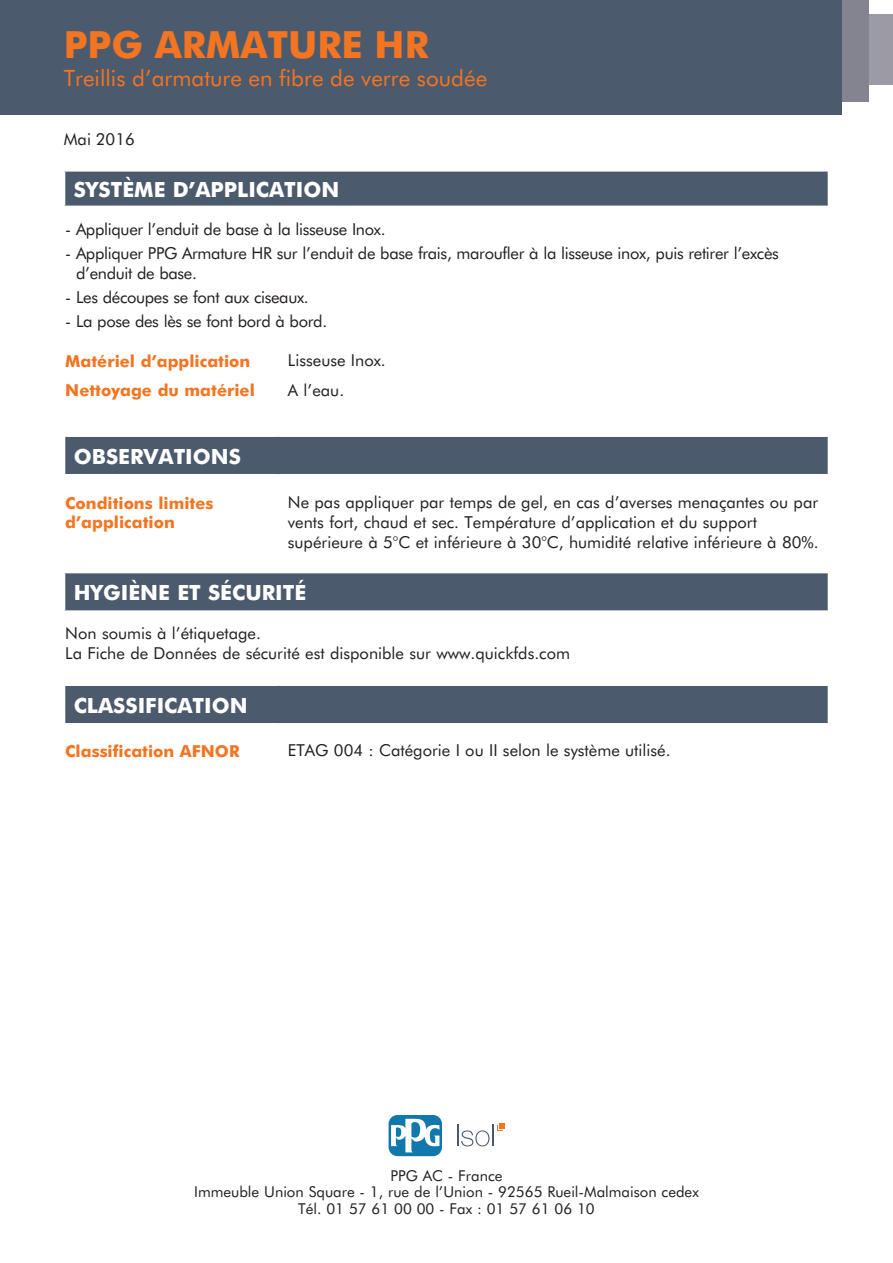
<style>
.page{position:relative;width:893px;height:1263px;background:#fff}
.page>*{position:absolute;margin:0;border:0;box-sizing:border-box;transform-origin:0 0}
.MDP-MDP-NomProduit{font:700 37.5px "Futura BT";color:#f47521}
.MDP-MDP-NomProduit-2{font:22.5px "Futura BT";color:#f47521}
.t1{font:700 21px "Futura BT";color:#fff}
.MDP-MDP-NomProduit-3{font:16.5px/19.8px "Futura BT";color:#231f20}
.MDP-MDP-NomProduit-4{font:16.5px/19.8px "Futura BT";letter-spacing:-.02em;color:#231f20}
.t2{font:700 16.5px/19.8px "Futura BT";color:#f47521}
.t3{font:15px "Futura BT";color:#231f20}
</style>
<div class="page">
<div style="left:65px;top:171px;width:763px;height:35px;background:#4c5a6d"></div>
<hr style="left:64px;top:170px;width:765px;height:2px;background:#fff">
<div style="left:65px;top:685px;width:763px;height:39px;background:#4c5a6d"></div>
<hr style="left:64px;top:684px;width:215px;height:2px;background:#fff">
<hr style="left:279px;top:684px;width:550px;height:2px;background:#fff">
<hr style="left:64px;top:723px;width:215px;height:1px;background:#fff">
<hr style="left:279px;top:723px;width:550px;height:1px;background:#fff">
<div style="left:65px;top:436px;width:763px;height:39px;background:#4c5a6d"></div>
<hr style="left:64px;top:435px;width:215px;height:2px;background:#fff">
<hr style="left:279px;top:435px;width:550px;height:2px;background:#fff">
<hr style="left:64px;top:474px;width:215px;height:1px;background:#fff">
<hr style="left:279px;top:474px;width:550px;height:1px;background:#fff">
<div style="left:65px;top:573px;width:763px;height:38px;background:#4c5a6d"></div>
<hr style="left:64px;top:610px;width:765px;height:2px;background:#fff">
<div style="left:389px;top:1115px;width:53px;height:41px;background:#1078aa;border-radius:9px"></div>
<svg style="left:391px;top:1118px;width:48px;height:34px"></svg>
<hr style="left:492px;top:1125px;width:2px;height:21px;background:#4b596c">
<svg style="left:457px;top:1125px;width:32px;height:21px"></svg>
<svg style="left:497px;top:1123px;width:7px;height:7px"></svg>
<div style="left:126px;top:15px;width:767px;height:70px;background:#9c9aa5"></div>
<div style="left:126px;top:0;width:742px;height:102px;background:#848491"></div>
<div style="left:0;top:0;width:841px;height:115px;background:#4c5a6d"></div>
<p class="MDP-MDP-NomProduit" style="left:64px;top:22px;width:366px">PPG ARMATURE HR</p>
<p class="MDP-MDP-NomProduit-2" style="left:64px;top:65px;width:425px">Treillis d’armature en fibre de verre soudée</p>
<p class="MDP-MDP-NomProduit-3" style="left:64px;top:129px;width:73px">Mai 2016</p>
<p class="t1" style="left:74px;top:177px;width:267px">SYSTÈME D’APPLICATION</p>
<p class="MDP-MDP-NomProduit-4" style="left:65px;top:219px;width:322px">- Appliquer l’enduit de base à la lisseuse Inox.</p>
<p class="MDP-MDP-NomProduit-4" style="left:76px;top:243px;width:704px;text-indent:-11px">- Appliquer PPG Armature HR sur l’enduit de base frais, maroufler à la lisseuse inox, puis retirer l’excès d’enduit de base.</p>
<p class="MDP-MDP-NomProduit-4" style="left:65px;top:287px;width:245px">- Les découpes se font aux ciseaux.</p>
<p class="MDP-MDP-NomProduit-4" style="left:65px;top:311px;width:263px">- La pose des lès se font bord à bord.</p>
<p class="t2" style="left:65px;top:351px;width:187px">Matériel d’application</p>
<p class="MDP-MDP-NomProduit-3" style="left:288px;top:350px;width:99px">Lisseuse Inox.</p>
<p class="t2" style="left:65px;top:380px;width:191px">Nettoyage du matériel</p>
<p class="MDP-MDP-NomProduit-3" style="left:288px;top:380px;width:58px">A l’eau.</p>
<p class="t1" style="left:74px;top:444px;width:169px">OBSERVATIONS</p>
<p class="t2" style="left:65px;top:493px;width:150px">Conditions limites d’application</p>
<p class="MDP-MDP-NomProduit-3" style="left:288px;top:492px;width:532px">Ne pas appliquer par temps de gel, en cas d’averses menaçantes ou par vents fort, chaud et sec. Température d’application et du support supérieure à 5°C et inférieure à 30°C, humidité relative inférieure à 80%.</p>
<p class="t1" style="left:74px;top:580px;width:234px">HYGIÈNE ET SÉCURITÉ</p>
<p class="MDP-MDP-NomProduit-3" style="left:65px;top:623px;width:197px">Non soumis à l’étiquetage.</p>
<p class="MDP-MDP-NomProduit-3" style="left:65px;top:643px;width:506px">La Fiche de Données de sécurité est disponible sur www.quickfds.com</p>
<p class="t1" style="left:74px;top:693px;width:175px">CLASSIFICATION</p>
<p class="t2" style="left:65px;top:741px;width:176px">Classification AFNOR</p>
<p class="MDP-MDP-NomProduit-3" style="left:288px;top:740px;width:384px">ETAG 004 : Catégorie I ou II selon le système utilisé.</p>
<p class="t3" style="left:390px;top:1166px;width:113px">PPG AC - France</p>
<p class="t3" style="left:194px;top:1183px;width:506px">Immeuble Union Square - 1, rue de l’Union - 92565 Rueil-Malmaison cedex</p>
<p class="t3" style="left:298px;top:1199px;width:298px">Tél. 01 57 61 00 00 - Fax : 01 57 61 06 10</p>
</div>
